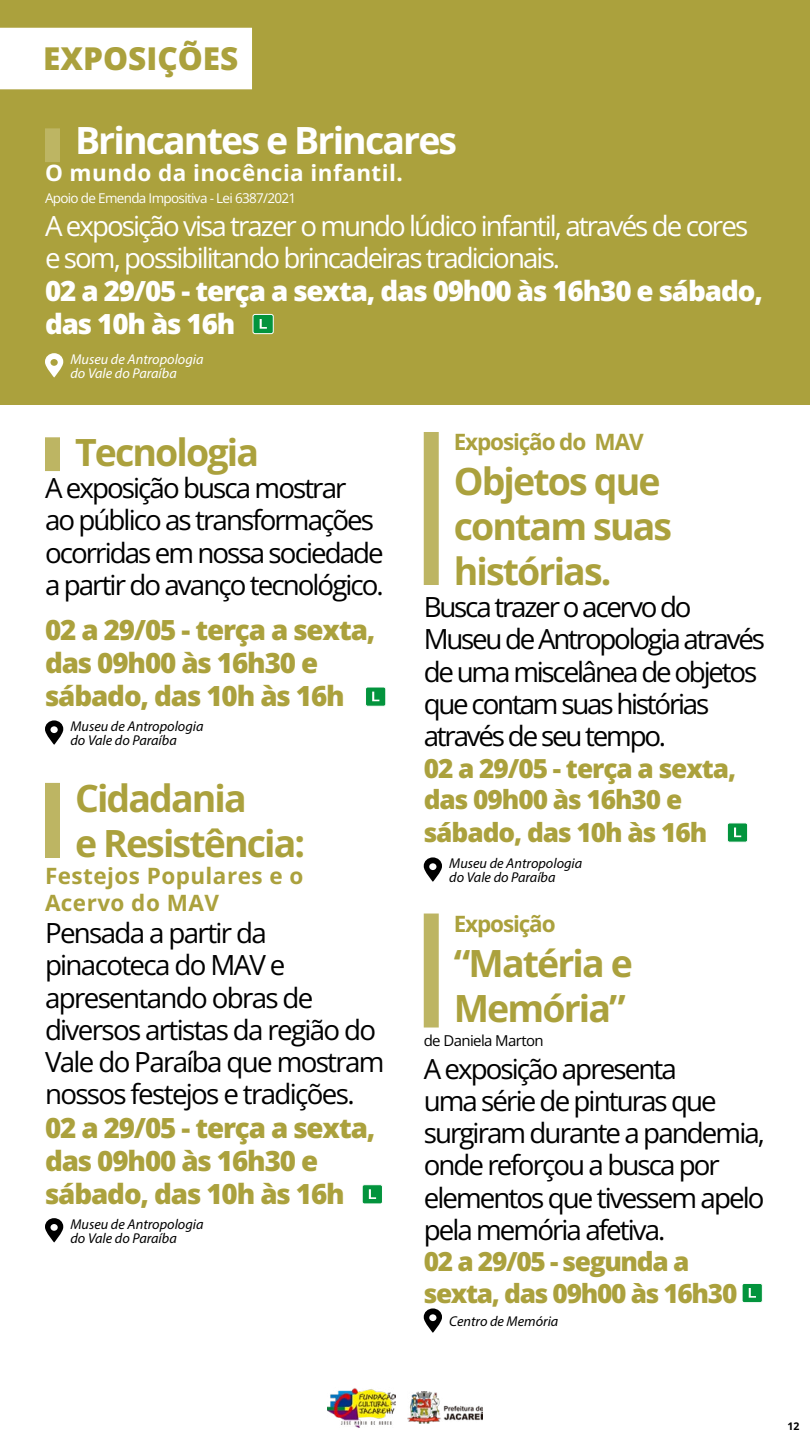
<style>
.page{position:relative;width:810px;height:1440px;background:#fff}
.page>*{position:absolute;margin:0;border:0;box-sizing:border-box;transform-origin:0 0}
.t1{font:700 37.5px/45px "Open Sans";letter-spacing:-.05em;color:#aba13d}
.t2{font:700 37.5px "Open Sans";letter-spacing:-.05em;color:#fff}
.t3{font:800 31.5px "Open Sans";color:#aba13d}
.t4{font:27.75px/32.2px "Open Sans";letter-spacing:-.07em;color:#000}
.t5{font:800 27.75px/33.3px "Open Sans";letter-spacing:-.04em;color:#aba13d}
.t6{font:27.75px/32.2px "Open Sans";letter-spacing:-.07em;color:#fff}
.t7{font:800 27.75px/33px "Open Sans";letter-spacing:-.04em;color:#fff}
.t8{font:800 26.25px/32.4px "Open Sans";letter-spacing:-.04em;color:#aba13d}
.t9{font:700 22.5px/27px "Open Sans";letter-spacing:.02em;color:#aba13d}
.t10{font:700 22.5px "Open Sans";letter-spacing:.02em;color:#fff}
.t11{font:700 22.5px "Open Sans";letter-spacing:-.05em;color:#aba13d}
.t12{font:15px "Open Sans";letter-spacing:-.04em;color:#000}
.t13{font:italic 14.25px/14.2px "Myriad Pro";color:#000}
.t14{font:italic 14.25px/14.2px "Myriad Pro";color:#fff}
.t15{font:13.5px "Open Sans";letter-spacing:-.05em;color:#fff}
.t16{font:700 10.5px "Open Sans";color:#000}
</style>
<div class="page">
<div style="left:0;top:0;width:810px;height:405px;background:#aba13d"></div>
<div style="left:366px;top:687px;width:20px;height:19px;background:#03943d;border-radius:2px"></div>
<div style="left:365px;top:687px;width:21px;height:20px;border:1px solid #fff;border-radius:2px"></div>
<svg style="left:372px;top:692px;width:7px;height:9px"></svg>
<svg style="left:45px;top:720px;width:18px;height:25px"></svg>
<div style="left:362px;top:1185px;width:20px;height:19px;background:#03943d;border-radius:2px"></div>
<div style="left:362px;top:1184px;width:21px;height:20px;border:1px solid #fff;border-radius:2px"></div>
<svg style="left:369px;top:1189px;width:7px;height:10px"></svg>
<svg style="left:45px;top:1218px;width:18px;height:25px"></svg>
<div style="left:727px;top:823px;width:21px;height:19px;background:#03943d;border-radius:2px"></div>
<div style="left:727px;top:823px;width:21px;height:19px;border:1px solid #fff;border-radius:2px"></div>
<svg style="left:734px;top:828px;width:7px;height:9px"></svg>
<svg style="left:424px;top:857px;width:18px;height:25px"></svg>
<div style="left:742px;top:1283px;width:20px;height:20px;background:#03943d;border-radius:2px"></div>
<div style="left:742px;top:1283px;width:21px;height:20px;border:1px solid #fff;border-radius:2px"></div>
<svg style="left:749px;top:1288px;width:7px;height:10px"></svg>
<svg style="left:424px;top:1308px;width:18px;height:25px"></svg>
<div style="left:45px;top:128px;width:15px;height:34px;background:#bdb563"></div>
<div style="left:424px;top:432px;width:15px;height:153px;background:#bdb563"></div>
<div style="left:45px;top:437px;width:15px;height:34px;background:#bdb563"></div>
<div style="left:45px;top:783px;width:15px;height:75px;background:#bdb563"></div>
<div style="left:424px;top:914px;width:15px;height:114px;background:#bdb563"></div>
<div style="left:0;top:27px;width:252px;height:63px;background:#fff"></div>
<div style="left:253px;top:314px;width:20px;height:20px;background:#03943d;border-radius:2px"></div>
<div style="left:253px;top:314px;width:21px;height:20px;border:1px solid #fff;border-radius:2px"></div>
<svg style="left:260px;top:319px;width:7px;height:10px"></svg>
<svg style="left:45px;top:353px;width:18px;height:25px"></svg>
<img style="left:407px;top:1392px;width:76px;height:31px">
<img style="left:327px;top:1388px;width:68px;height:39px">
<p class="t3" style="left:43px;top:34px;width:197px">EXPOSIÇÕES</p>
<h1 class="t2" style="left:75px;top:114px;width:384px">Brincantes e Brincares</h1>
<p class="t10" style="left:45px;top:157px;width:359px">O mundo da inocência infantil.</p>
<p class="t15" style="left:45px;top:189px;width:253px">Apoio de Emenda Impositiva - Lei 6387/2021</p>
<p class="t6" style="left:45px;top:209px;width:705px">A exposição visa trazer o mundo lúdico infantil, através de cores e som, possibilitando brincadeiras tradicionais.</p>
<p class="t7" style="left:45px;top:273px;width:719px">02 a 29/05 - terça a sexta, das 09h00 às 16h30 e sábado, das 10h às 16h</p>
<p class="t14" style="left:70px;top:351px;width:135px">Museu de Antropologia do Vale do Paraíba</p>
<h1 class="t1" style="left:75px;top:429px;width:186px">Tecnologia</h1>
<p class="t4" style="left:45px;top:471px;width:340px">A exposição busca mostrar<br>ao público as transformações ocorridas em nossa sociedade a partir do avanço tecnológico.</p>
<p class="t5" style="left:45px;top:612px;width:332px">02 a 29/05 - terça a sexta, das 09h00 às 16h30 e sábado, das 10h às 16h</p>
<p class="t13" style="left:70px;top:719px;width:135px">Museu de Antropologia do Vale do Paraíba</p>
<h1 class="t1" style="left:75px;top:775px;width:232px">Cidadania<br>e Resistência:</h1>
<p class="t9" style="left:45px;top:862px;width:260px">Festejos Populares e o<br>Acervo do MAV</p>
<p class="t4" style="left:45px;top:916px;width:341px">Pensada a partir da pinacoteca do MAV e apresentando obras de diversos artistas da região do<br>Vale do Paraíba que mostram nossos festejos e tradições.</p>
<p class="t5" style="left:45px;top:1110px;width:332px">02 a 29/05 - terça a sexta, das 09h00 às 16h30 e sábado, das 10h às 16h</p>
<p class="t13" style="left:70px;top:1216px;width:135px">Museu de Antropologia do Vale do Paraíba</p>
<p class="t11" style="left:454px;top:426px;width:191px">Exposição do MAV</p>
<h1 class="t1" style="left:454px;top:458px;width:220px">Objetos que contam suas histórias.</h1>
<p class="t4" style="left:424px;top:590px;width:343px">Busca trazer o acervo do<br>Museu de Antropologia através de uma miscelânea de objetos que contam suas histórias através de seu tempo.</p>
<p class="t8" style="left:424px;top:751px;width:314px">02 a 29/05 - terça a sexta, das 09h00 às 16h30 e sábado, das 10h às 16h</p>
<p class="t13" style="left:449px;top:856px;width:135px">Museu de Antropologia do Vale do Paraíba</p>
<p class="t11" style="left:454px;top:908px;width:103px">Exposição</p>
<h1 class="t1" style="left:454px;top:940px;width:181px">“Matéria e<br>Memória”</h1>
<p class="t12" style="left:424px;top:1031px;width:122px">de Daniela Marton</p>
<p class="t4" style="left:424px;top:1052px;width:343px">A exposição apresenta<br>uma série de pinturas que surgiram durante a pandemia, onde reforçou a busca por elementos que tivessem apelo pela memória afetiva.</p>
<p class="t8" style="left:424px;top:1245px;width:315px;line-height:31.5px">02 a 29/05 - segunda a sexta, das 09h00 às 16h30</p>
<p class="t13" style="left:449px;top:1314px;width:111px">Centro de Memória</p>
<p class="t16" style="left:787px;top:1419px;width:14px">12</p>
</div>
